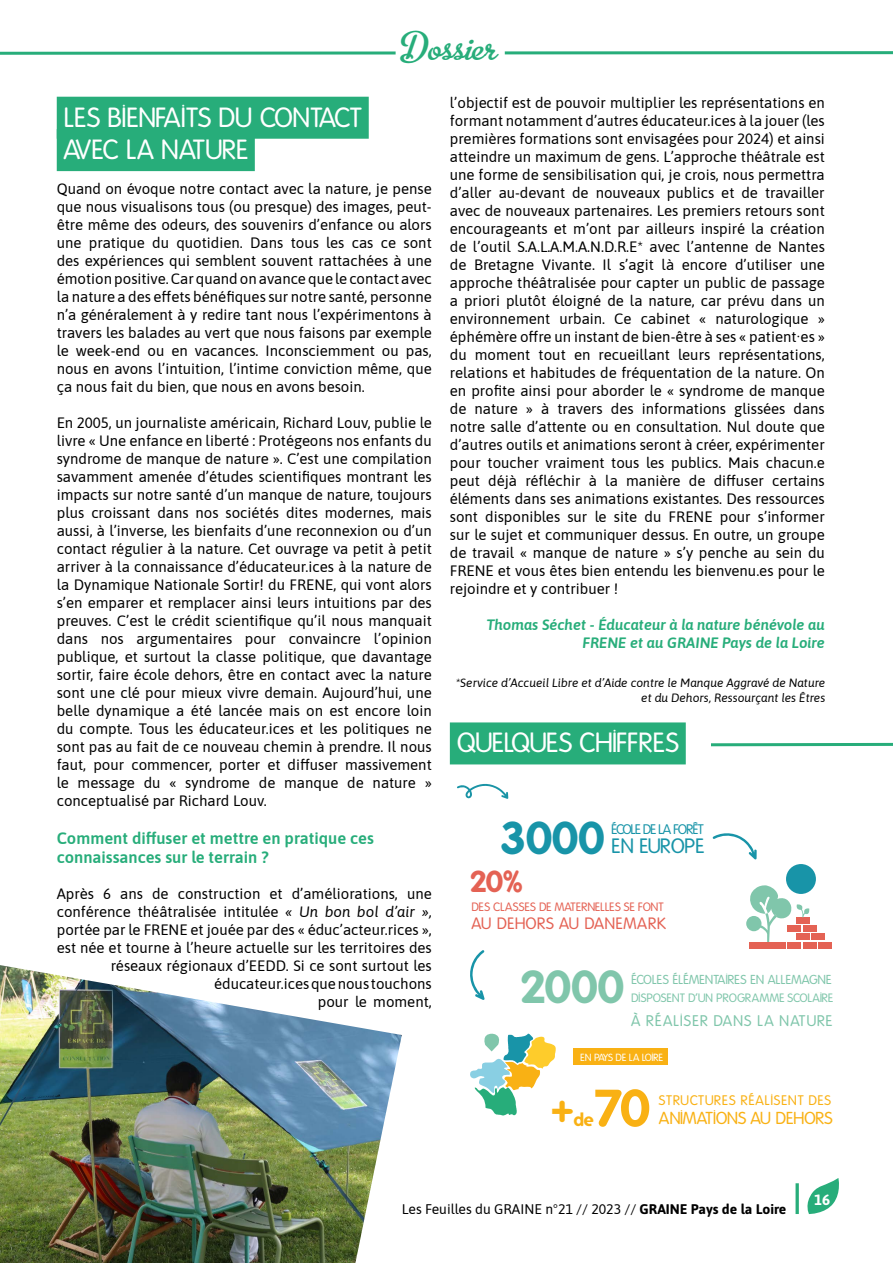
<style>
.page{position:relative;width:893px;height:1263px;background:#fff}
.page>*{position:absolute;margin:0;border:0;box-sizing:border-box;transform-origin:0 0}
.t1{font:700 51px "Folks";color:#f9b114}
.t2{font:45px "Metro Script";color:#27ad7a}
.t3{font:700 45px "Folks";color:#80c6ab}
.t4{font:700 44.7px "Folks";color:#1894a8}
.t5{font:700 42.15px "Folks";color:#f9b114}
.t6{font:700 29.55px "Folks";color:#e46254}
.t7{font:27px/32.4px "Folks";letter-spacing:-.025em;color:#fff}
.t8{font:20.25px "Folks";letter-spacing:-.02em;color:#1894a8}
.t9{font:700 17.7px "Folks";color:#f9b114}
.t10{font:16.8px "Folks";letter-spacing:-.04em;color:#f9b114}
.t11{font:600 16.5px/19.8px "Asap";color:#27ad7a}
.t12{font:16.05px "Folks";letter-spacing:.015em;color:#e46254}
.t13{font:15px/18px "Asap";color:#000;text-align:justify}
.t14{font:italic 600 15px/18px "Asap";color:#27ad7a;text-align:right}
.t15{font:15px "Folks";letter-spacing:.06em;color:#80c6ab}
.t16{font:700 15px "Asap";color:#fff}
.t17{font:13.95px "Asap";color:#000}
.t18{font:13.5px "Folks";letter-spacing:.05em;color:#f9b114}
.t19{font:13.5px "Folks";letter-spacing:-.075em;color:#1894a8}
.t20{font:12.6px "Folks";letter-spacing:.005em;color:#80c6ab}
.t21{font:italic 12px/14.4px "Asap";color:#000;text-align:right}
.t22{font:11.85px "Folks";color:#80c6ab}
.t23{font:11.85px "Folks";color:#e46254}
.t24{font:10.05px "Folks";letter-spacing:-.035em;color:#fff}
.s1{font-style:italic}
.s2{font-weight:700}
</style>
<div class="page">
<svg style="left:0;top:51px;width:893px;height:4px;background:#5cc19a"></svg>
<div style="left:396px;top:37px;width:109px;height:45px;background:#fff"></div>
<svg style="left:807px;top:1178px;width:32px;height:36px"></svg>
<svg style="left:795px;top:1183px;width:4px;height:31px"></svg>
<div style="left:57px;top:97px;width:312px;height:42px;background:#27ad7a"></div>
<div style="left:57px;top:129px;width:198px;height:42px;background:#27ad7a"></div>
<div style="left:450px;top:722px;width:236px;height:42px;background:#27ad7a"></div>
<svg style="left:711px;top:742px;width:182px;height:5px"></svg>
<img style="left:0;top:965px;width:402px;height:298px">
<svg style="left:457px;top:783px;width:51px;height:16px"></svg>
<svg style="left:470px;top:950px;width:15px;height:50px"></svg>
<svg style="left:470px;top:1033px;width:86px;height:83px"></svg>
<div style="left:796px;top:917px;width:14px;height:6px;background:#e46254"></div>
<div style="left:803px;top:925px;width:14px;height:6px;background:#e46254"></div>
<div style="left:811px;top:933px;width:14px;height:6px;background:#e46254"></div>
<div style="left:796px;top:933px;width:14px;height:6px;background:#e46254"></div>
<div style="left:818px;top:942px;width:14px;height:6px;background:#e46254"></div>
<div style="left:787px;top:942px;width:14px;height:6px;background:#e46254"></div>
<div style="left:803px;top:942px;width:14px;height:6px;background:#e46254"></div>
<svg style="left:746px;top:916px;width:15px;height:15px"></svg>
<svg style="left:749px;top:885px;width:60px;height:57px"></svg>
<div style="left:749px;top:942px;width:37px;height:6px;background:#e46254"></div>
<div style="left:786px;top:864px;width:30px;height:30px;background:#1894a8;border-radius:50%"></div>
<svg style="left:713px;top:833px;width:44px;height:26px"></svg>
<div style="left:573px;top:1048px;width:94px;height:16px;background:#f9b114"></div>
<h2 class="t2" style="left:403px;top:22px;width:96px">Dossier</h2>
<h3 class="t7" style="left:64px;top:102px;width:300px">LES BIENFAITS DU CONTACT<br>AVEC LA NATURE</h3>
<p class="t13" style="left:57px;top:179px;width:377px">Quand on évoque notre contact avec la nature, je pense que nous visualisons tous (ou presque) des images, peut&shy;être même des odeurs, des souvenirs d’enfance ou alors une pratique du quotidien. Dans tous les cas ce sont des expériences qui semblent souvent rattachées à une émotion positive. Car quand on avance que le contact avec la nature a des effets bénéfiques sur notre santé, personne n’a généralement à y redire tant nous l’expérimentons à travers les balades au vert que nous faisons par exemple le week-end ou en vacances. Inconsciemment ou pas, nous en avons l’intuition, l’intime conviction même, que ça nous fait du bien, que nous en avons besoin.</p>
<p class="t13" style="left:57px;top:413px;width:377px">En 2005, un journaliste américain, Richard Louv, publie le livre « Une enfance en liberté : Protégeons nos enfants du syndrome de manque de nature ». C’est une compilation savamment amenée d’études scientifiques montrant les impacts sur notre santé d’un manque de nature, toujours plus croissant dans nos sociétés dites modernes, mais aussi, à l’inverse, les bienfaits d’une reconnexion ou d’un contact régulier à la nature. Cet ouvrage va petit à petit arriver à la connaissance d’éducateur.ices à la nature de la Dynamique Nationale Sortir! du FRENE, qui vont alors s’en emparer et remplacer ainsi leurs intuitions par des preuves. C’est le crédit scientifique qu’il nous manquait dans nos argumentaires pour convaincre l’opinion publique, et surtout la classe politique, que davantage sortir, faire école dehors, être en contact avec la nature sont une clé pour mieux vivre demain. Aujourd’hui, une belle dynamique a été lancée mais on est encore loin du compte. Tous les éducateur.ices et les politiques ne sont pas au fait de ce nouveau chemin à prendre. Il nous faut, pour commencer, porter et diffuser massivement le message du « syndrome de manque de nature » conceptualisé par Richard Louv.</p>
<p class="t11" style="left:57px;top:827px;width:319px">Comment diffuser et mettre en pratique ces connaissances sur le terrain ?</p>
<p class="t13" style="left:57px;top:884px;width:377px;text-align:right">Après 6 ans de construction et d’améliorations, une conférence théâtralisée intitulée <span class="s1">« Un bon bol d’air », </span>portée par le FRENE et jouée par des « éduc’acteur.rices », est née et tourne à l’heure actuelle sur les territoires des réseaux régionaux d’EEDD. Si ce sont surtout les éducateur.ices que nous touchons<br>pour le moment,</p>
<p class="t13" style="left:450px;top:93px;width:376px">l’objectif est de pouvoir multiplier les représentations en formant notamment d’autres éducateur.ices à la jouer (les premières formations sont envisagées pour 2024) et ainsi atteindre un maximum de gens. L’approche théâtrale est une forme de sensibilisation qui, je crois, nous permettra d’aller au-devant de nouveaux publics et de travailler avec de nouveaux partenaires. Les premiers retours sont encourageants et m’ont par ailleurs inspiré la création de l’outil S.A.L.A.M.A.N.D.R.E* avec l’antenne de Nantes de Bretagne Vivante. Il s’agit là encore d’utiliser une approche théâtralisée pour capter un public de passage a priori plutôt éloigné de la nature, car prévu dans un environnement urbain. Ce cabinet « naturologique » éphémère offre un instant de bien-être à ses « patient·es » du moment tout en recueillant leurs représentations, relations et habitudes de fréquentation de la nature. On en profite ainsi pour aborder le « syndrome de manque de nature » à travers des informations glissées dans notre salle d’attente ou en consultation. Nul doute que d’autres outils et animations seront à créer, expérimenter pour toucher vraiment tous les publics. Mais chacun.e peut déjà réfléchir à la manière de diffuser certains éléments dans ses animations existantes. Des ressources sont disponibles sur le site du FRENE pour s’informer sur le sujet et communiquer dessus. En outre, un groupe de travail « manque de nature » s’y penche au sein du FRENE et vous êtes bien entendu les bienvenu.es pour le rejoindre et y contribuer !</p>
<p class="t14" style="left:486px;top:614px;width:340px">Thomas Séchet - Éducateur à la nature bénévole au<br>FRENE et au GRAINE Pays de la Loire</p>
<p class="t21" style="left:456px;top:675px;width:371px">*Service d’Accueil Libre et d’Aide contre le Manque Aggravé de Nature et du Dehors, Ressourçant les Êtres</p>
<h3 class="t7" style="left:457px;top:727px;width:224px">QUELQUES CHIFFRES</h3>
<h3 class="t4" style="left:500px;top:812px;width:107px">3000</h3>
<p class="t19" style="left:611px;top:822px;width:94px">ÉCOLE DE LA FORÊT</p>
<h3 class="t8" style="left:611px;top:835px;width:94px">EN EUROPE</h3>
<h3 class="t6" style="left:470px;top:864px;width:54px">20%</h3>
<p class="t23" style="left:471px;top:900px;width:194px">DES CLASSES DE MATERNELLES SE FONT</p>
<p class="t12" style="left:471px;top:914px;width:196px">AU DEHORS AU DANEMARK</p>
<h2 class="t3" style="left:520px;top:961px;width:106px">2000</h2>
<p class="t20" style="left:631px;top:972px;width:202px">ÉCOLES ÉLÉMENTAIRES EN ALLEMAGNE</p>
<p class="t22" style="left:631px;top:992px;width:203px">DISPOSENT D’UN PROGRAMME SCOLAIRE</p>
<p class="t15" style="left:631px;top:1013px;width:203px">À RÉALISER DANS LA NATURE</p>
<p class="t24" style="left:580px;top:1052px;width:84px">EN PAYS DE LA LOIRE</p>
<h1 class="t1" style="left:594px;top:1078px;width:58px">70</h1>
<p class="t18" style="left:659px;top:1093px;width:174px">STRUCTURES RÉALISENT DES</p>
<h3 class="t5" style="left:553px;top:1087px;width:23px">+</h3>
<p class="t9" style="left:574px;top:1110px;width:22px">de</p>
<p class="t10" style="left:659px;top:1109px;width:175px">ANIMATIONS AU DEHORS</p>
<p class="t17" style="left:402px;top:1199px;width:386px">Les Feuilles du GRAINE n°21 // 2023 // <span class="s2">GRAINE Pays de la Loire</span></p>
<p class="t16" style="left:814px;top:1189px;width:18px">16</p>
</div>
